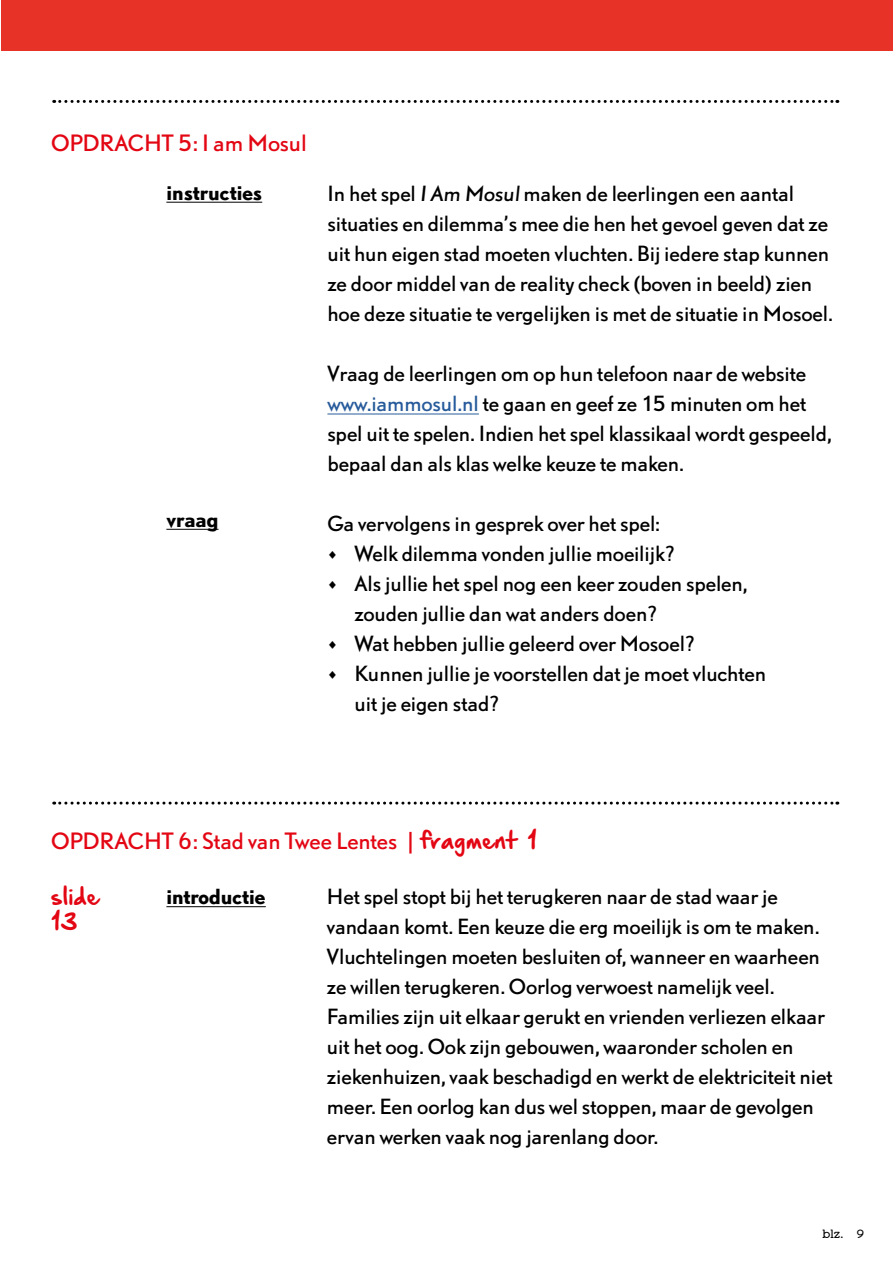
<style>
.page{position:relative;width:893px;height:1263px;background:#fff}
.page>*{position:absolute;margin:0;border:0;box-sizing:border-box;transform-origin:0 0}
.t1{font:21px "DTL Nobel T";letter-spacing:-.01em;color:#e30613}
.t2{font:21px/25.2px "Hand Of Sean Demo";color:#e30613}
.t3{font:19.5px/30px "DTL Nobel T";letter-spacing:-.01em;color:#000}
.t4{font:700 19.5px "DTL Nobel T";letter-spacing:-.005em;color:#000}
.t5{font:12px "Zolano Serif BTN Bold";color:#000}
.s1{color:#275b9b}
.s2{font-family:"Hand Of Sean Demo"}
</style>
<div class="page">
<div style="left:1px;top:1px;width:891px;height:50px;background:#e73228"></div>
<svg style="left:54px;top:100px;width:784px;height:3px"></svg>
<hr style="left:166px;top:202px;width:96px;height:1px;background:#000">
<hr style="left:327px;top:414px;width:152px;height:1px;background:#275b9b">
<hr style="left:166px;top:529px;width:52px;height:1px;background:#000">
<hr style="left:166px;top:906px;width:100px;height:1px;background:#000">
<svg style="left:54px;top:801px;width:784px;height:3px"></svg>
<p class="t1" style="left:51px;top:128px;width:257px">OPDRACHT 5: I am Mosul</p>
<p class="t4" style="left:166px;top:179px;width:97px">instructies</p>
<p class="t4" style="left:166px;top:506px;width:54px">vraag</p>
<p class="t3" style="left:327px;top:178px;width:507px">In het spel I Am Mosul maken de leerlingen een aantal situaties en dilemma’s mee die hen het gevoel geven dat ze uit hun eigen stad moeten vluchten. Bij iedere stap kunnen ze door middel van de reality check (boven in beeld) zien hoe deze situatie te vergelijken is met de situatie in Mosoel.</p>
<p class="t3" style="left:327px;top:358px;width:506px">Vraag de leerlingen om op hun telefoon naar de website <span class="s1">www.iammosul.nl</span> te gaan en geef ze 15 minuten om het spel uit te spelen. Indien het spel klassikaal wordt gespeeld, bepaal dan als klas welke keuze te maken.</p>
<p class="t3" style="left:327px;top:508px;width:334px">Ga vervolgens in gesprek over het spel:</p>
<p class="t3" style="left:327px;top:538px;width:349px">• Welk dilemma vonden jullie moeilijk?</p>
<p class="t3" style="left:354px;top:568px;width:395px;text-indent:-27px">• Als jullie het spel nog een keer zouden spelen, zouden jullie dan wat anders doen?</p>
<p class="t3" style="left:327px;top:628px;width:369px">• Wat hebben jullie geleerd over Mosoel?</p>
<p class="t3" style="left:354px;top:658px;width:413px;text-indent:-27px">• Kunnen jullie je voorstellen dat je moet vluchten uit je eigen stad?</p>
<p class="t1" style="left:51px;top:827px;width:487px">OPDRACHT 6: Stad van Twee Lentes | <span class="s2">fragment 1</span></p>
<p class="t2" style="left:51px;top:885px;width:50px">slide<br>13</p>
<p class="t4" style="left:166px;top:883px;width:101px">introductie</p>
<p class="t3" style="left:327px;top:881px;width:507px">Het spel stopt bij het terugkeren naar de stad waar je vandaan komt. Een keuze die erg moeilijk is om te maken.<br>Vluchtelingen moeten besluiten of, wanneer en waarheen ze willen terugkeren. Oorlog verwoest namelijk veel.<br>Families zijn uit elkaar gerukt en vrienden verliezen elkaar uit het oog. Ook zijn gebouwen, waaronder scholen en ziekenhuizen, vaak beschadigd en werkt de elektriciteit niet meer. Een oorlog kan dus wel stoppen, maar de gevolgen ervan werken vaak nog jarenlang door.</p>
<p class="t5" style="left:823px;top:1227px;width:43px">blz. 9</p>
</div>
